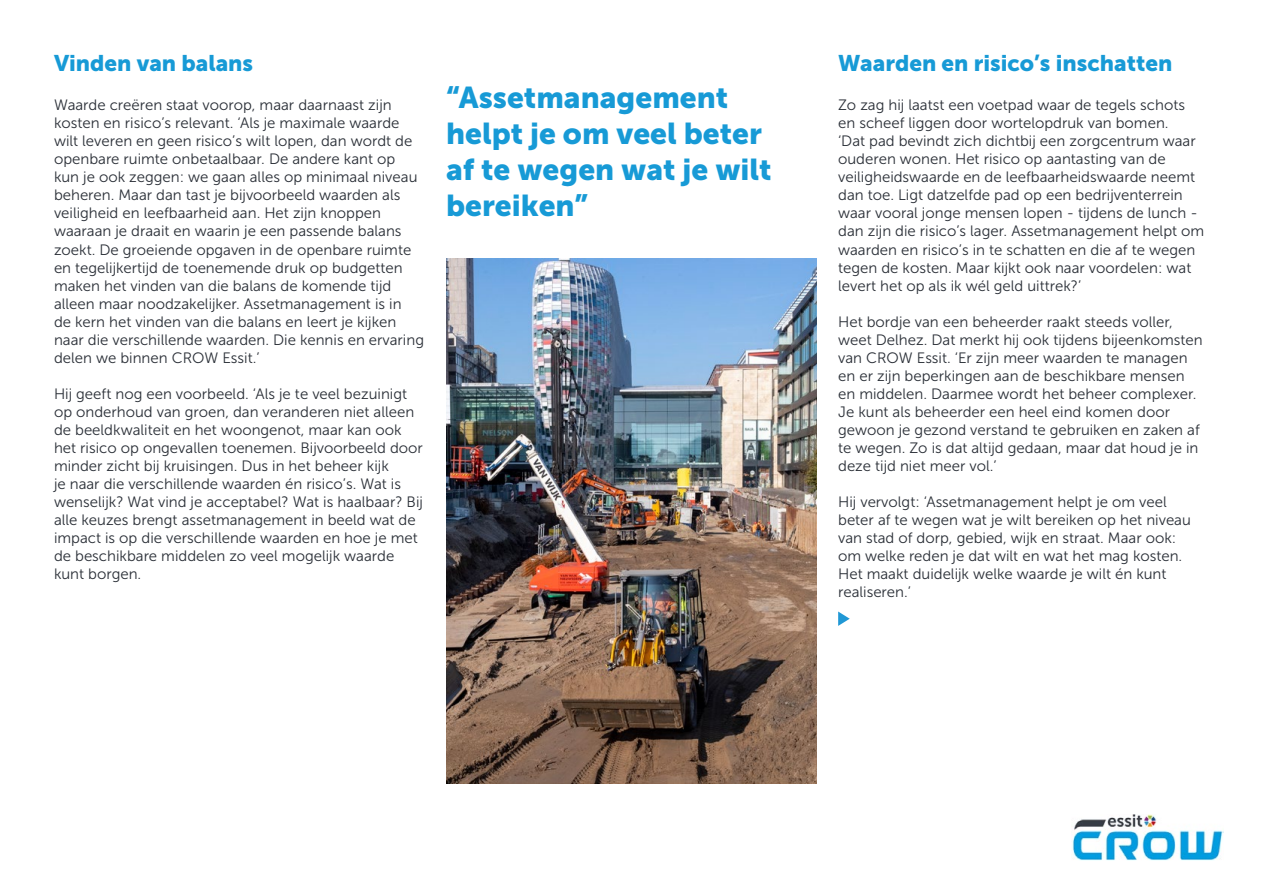
<style>
.page{position:relative;width:1263px;height:893px;background:#fff}
.page>*{position:absolute;margin:0;border:0;box-sizing:border-box;transform-origin:0 0}
.t1{font:30px/36px "Museo Sans 900";color:#179ad6}
.t2{font:22.5px "Museo Sans 900";color:#179ad6}
.t3{font:15px/18px "Museo Sans 300";color:#292e36}
</style>
<div class="page">
<img style="left:1072px;top:814px;width:151px;height:46px">
<svg style="left:838px;top:611px;width:12px;height:15px"></svg>
<img style="left:446px;top:259px;width:371px;height:524px">
<h2 class="t2" style="left:54px;top:50px;width:201px">Vinden van balans</h2>
<p class="t3" style="left:54px;top:96px;width:372px">Waarde creëren staat voorop, maar daarnaast zijn kosten en risico’s relevant. ‘Als je maximale waarde wilt leveren en geen risico’s wilt lopen, dan wordt de openbare ruimte onbetaalbaar. De andere kant op kun je ook zeggen: we gaan alles op minimaal niveau beheren. Maar dan tast je bijvoorbeeld waarden als veiligheid en leefbaarheid aan. Het zijn knoppen waaraan je draait en waarin je een passende balans zoekt. De groeiende opgaven in de openbare ruimte en tegelijkertijd de toenemende druk op budgetten maken het vinden van die balans de komende tijd alleen maar noodzakelijker. Assetmanagement is in<br>de kern het vinden van die balans en leert je kijken naar die verschillende waarden. Die kennis en ervaring delen we binnen CROW Essit.’</p>
<p class="t3" style="left:54px;top:384px;width:370px">Hij geeft nog een voorbeeld. ‘Als je te veel bezuinigt op onderhoud van groen, dan veranderen niet alleen de beeldkwaliteit en het woongenot, maar kan ook het risico op ongevallen toenemen. Bijvoorbeeld door minder zicht bij kruisingen. Dus in het beheer kijk<br>je naar die verschillende waarden én risico’s. Wat is wenselijk? Wat vind je acceptabel? Wat is haalbaar? Bij alle keuzes brengt assetmanagement in beeld wat de impact is op die verschillende waarden en hoe je met de beschikbare middelen zo veel mogelijk waarde kunt borgen.</p>
<h1 class="t1" style="left:446px;top:79px;width:327px">“Assetmanagement helpt je om veel beter af te wegen wat je wilt bereiken”</h1>
<h2 class="t2" style="left:838px;top:50px;width:336px">Waarden en risico’s inschatten</h2>
<p class="t3" style="left:838px;top:96px;width:368px">Zo zag hij laatst een voetpad waar de tegels schots en scheef liggen door wortelopdruk van bomen.<br>‘Dat pad bevindt zich dichtbij een zorgcentrum waar ouderen wonen. Het risico op aantasting van de veiligheidswaarde en de leefbaarheidswaarde neemt dan toe. Ligt datzelfde pad op een bedrijventerrein waar vooral jonge mensen lopen - tijdens de lunch - dan zijn die risico’s lager. Assetmanagement helpt om waarden en risico’s in te schatten en die af te wegen tegen de kosten. Maar kijkt ook naar voordelen: wat levert het op als ik wél geld uittrek?’</p>
<p class="t3" style="left:838px;top:312px;width:366px">Het bordje van een beheerder raakt steeds voller, weet Delhez. Dat merkt hij ook tijdens bijeenkomsten van CROW Essit. ‘Er zijn meer waarden te managen en er zijn beperkingen aan de beschikbare mensen en middelen. Daarmee wordt het beheer complexer.<br>Je kunt als beheerder een heel eind komen door gewoon je gezond verstand te gebruiken en zaken af te wegen. Zo is dat altijd gedaan, maar dat houd je in deze tijd niet meer vol.’</p>
<p class="t3" style="left:838px;top:492px;width:354px">Hij vervolgt: ‘Assetmanagement helpt je om veel beter af te wegen wat je wilt bereiken op het niveau van stad of dorp, gebied, wijk en straat. Maar ook: om welke reden je dat wilt en wat het mag kosten.<br>Het maakt duidelijk welke waarde je wilt én kunt realiseren.’</p>
</div>
